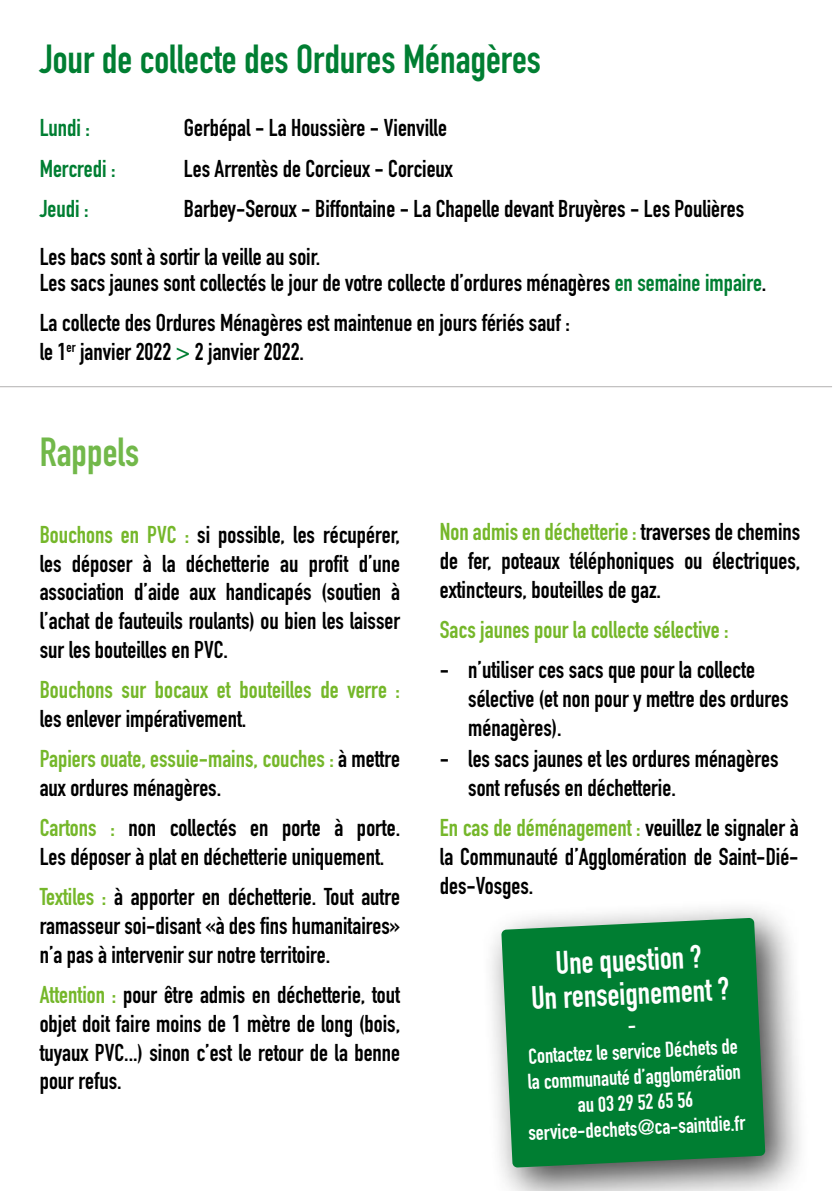
<style>
.page{position:relative;width:840px;height:1191px;background:#fff}
.page>*{position:absolute;margin:0;border:0;box-sizing:border-box;transform-origin:0 0}
.t1{font:700 40px "DIN Condensed";color:#007e32}
.t2{font:700 40px "DIN Condensed";color:#72b84a}
.t3{font:700 32px "DIN Condensed";color:#fff}
.t4{font:700 24px/28.8px "DIN Condensed";color:#000;text-align:justify}
.t5{font:700 24px/28.8px "DIN Condensed";color:#75b72a}
.t6{font:700 24px "DIN Condensed";color:#007e32}
.t7{font:700 21.4px/25.6px "DIN Condensed";color:#fff;text-align:center}
.s1{color:#007e32}
.s2{color:#75b72a}
.s3{color:#000}
</style>
<div class="page">
<hr style="left:0;top:386px;width:831px;height:1px;background:#b3b2b2">
<div style="left:481px;top:898px;width:328px;height:293px;background:#000;opacity:.75"></div>
<svg style="left:501px;top:917px;width:263px;height:250px;background:#0f823d"></svg>
<svg style="left:628px;top:1026px;width:7px;height:2px"></svg>
<p class="t1" style="left:40px;top:32px;width:502px">Jour de collecte des Ordures Ménagères</p>
<p class="t6" style="left:40px;top:112px;width:52px">Lundi :</p>
<p class="t4" style="left:184px;top:113px;width:264px">Gerbépal - La Houssière - Vienville</p>
<p class="t6" style="left:40px;top:152px;width:77px">Mercredi :</p>
<p class="t4" style="left:184px;top:154px;width:270px">Les Arrentès de Corcieux - Corcieux</p>
<p class="t6" style="left:40px;top:192px;width:50px">Jeudi :</p>
<p class="t4" style="left:184px;top:194px;width:561px">Barbey-Seroux - Biffontaine - La Chapelle devant Bruyères - Les Poulières</p>
<p class="t4" style="left:40px;top:242px;width:282px">Les bacs sont à sortir la veille au soir.</p>
<p class="t4" style="left:40px;top:268px;width:727px">Les sacs jaunes sont collectés le jour de votre collecte d’ordures ménagères <span class="s1">en semaine impaire</span>.</p>
<p class="t4" style="left:40px;top:308px;width:531px">La collecte des Ordures Ménagères est maintenue en jours fériés sauf :</p>
<p class="t4" style="left:40px;top:337px;width:266px">le 1<sup>er</sup> janvier 2022 <span class="s1">&gt;</span> 2 janvier 2022.</p>
<p class="t2" style="left:40px;top:425px;width:101px">Rappels</p>
<p class="t4" style="left:40px;top:520px;width:362px"><span class="s2">Bouchons en PVC :</span> si possible, les récupérer, les déposer à la déchetterie au profit d’une association d’aide aux handicapés (soutien à l’achat de fauteuils roulants) ou bien les laisser sur les bouteilles en PVC.</p>
<p class="t5" style="left:40px;top:675px;width:361px">Bouchons sur bocaux et bouteilles de verre : <span class="s3">les enlever impérativement.</span></p>
<p class="t5" style="left:40px;top:744px;width:361px">Papiers ouate, essuie-mains, couches : <span class="s3">à mettre aux ordures ménagères.</span></p>
<p class="t4" style="left:40px;top:813px;width:362px"><span class="s2">Cartons :</span> non collectés en porte à porte.<br>Les déposer à plat en déchetterie uniquement.</p>
<p class="t4" style="left:40px;top:882px;width:362px"><span class="s2">Textiles :</span> à apporter en déchetterie. Tout autre ramasseur soi-disant «à des fins humanitaires» n’a pas à intervenir sur notre territoire.</p>
<p class="t4" style="left:40px;top:980px;width:362px"><span class="s2">Attention :</span> pour être admis en déchetterie, tout objet doit faire moins de 1 mètre de long (bois, tuyaux PVC...) sinon c’est le retour de la benne pour refus.</p>
<p class="t4" style="left:439px;top:517px;width:362px"><span class="s2">Non admis en déchetterie :</span> traverses de chemins de fer, poteaux téléphoniques ou électriques, extincteurs, bouteilles de gaz.</p>
<p class="t5" style="left:439px;top:615px;width:290px">Sacs jaunes pour la collecte sélective :</p>
<p class="t4" style="left:468px;top:655px;width:321px;text-align:left;text-indent:-28px">- n’utiliser ces sacs que pour la collecte sélective (et non pour y mettre des ordures ménagères).</p>
<p class="t4" style="left:468px;top:744px;width:311px;text-indent:-28px">- les sacs jaunes et les ordures ménagères sont refusés en déchetterie.</p>
<p class="t4" style="left:439px;top:813px;width:360px"><span class="s2">En cas de déménagement :</span> veuillez le signaler à la Communauté d’Agglomération de Saint-Dié&shy;des-Vosges.</p>
<p class="t3" style="left:554px;top:942px;width:148px;rotate:-3deg">Une question ?</p>
<p class="t3" style="left:529px;top:977px;width:200px;rotate:-3deg">Un renseignement ?</p>
<p class="t7" style="left:525px;top:1043px;width:215px;rotate:-3deg">Contactez le service Déchets de la communauté d’agglomération au 03 29 52 65 56</p>
<p class="t7" style="left:527px;top:1120px;width:218px;rotate:-3deg">service-dechets@ca-saintdie.fr</p>
</div>
